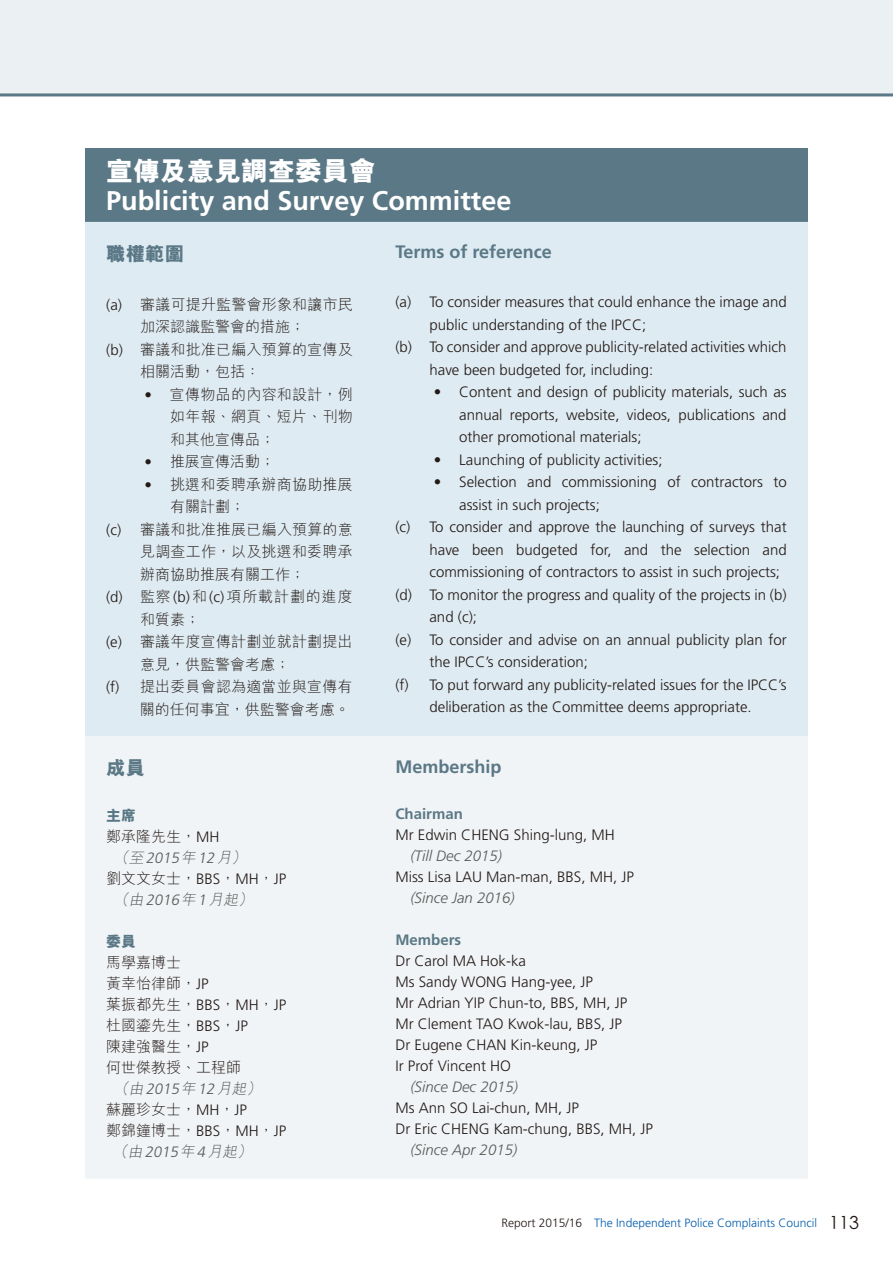
<style>
.page{position:relative;width:893px;height:1263px;background:#fff}
.page>*{position:absolute;margin:0;border:0;box-sizing:border-box;transform-origin:0 0}
.t1{font:700 27px "Frutiger LT Std";color:#fff}
.t2{font:800 27px "M Hei HK";color:#fff}
.t3{font:800 19.5px "M Hei HK";color:#5b7886}
.t4{font:700 18px "Frutiger LT Std";color:#5b7886}
.t5{font:300 15px/21px "Frutiger LT Std";color:#231916}
.t6{font:300 15px/22.5px "M Hei HK";letter-spacing:.015em;color:#231916}
.t7{font:italic 300 15px "Frutiger LT Std";color:#595857}
.t8{font:italic 300 15px "M Hei HK";color:#595857}
.t9{font:300 15px "M Hei HK";letter-spacing:.06em;color:#231916}
.t10{font:700 15px "Frutiger LT Std";color:#5b7886}
.t11{font:italic 300 15px "Frutiger LT Std";color:#595857}
.t12{font:800 15px "M Hei HK";color:#5b7886}
.t13{font:300 12px "Frutiger LT Std";color:#005dad}
.s1{font-family:"Frutiger LT Std"}
.s2{font-weight:800;color:#5b7886}
.s3{font-family:"M Hei HK"}
.s4{font-style:italic;color:#595857}
.s5{font-family:"Frutiger LT Std";font-style:italic;color:#595857}
.s6{color:#231916}
.s7{font-family:"ST Heiti TC";font-size:18px;color:#231916}
</style>
<div class="page">
<div style="left:85px;top:149px;width:723px;height:73px;background:#5b7886"></div>
<div style="left:85px;top:222px;width:723px;height:514px;background:#deebf2"></div>
<div style="left:85px;top:736px;width:723px;height:443px;background:#f0f4f6"></div>
<div style="left:0;top:0;width:893px;height:95px;background:#ebf0f3"></div>
<hr style="left:0;top:93px;width:893px;height:3px;background:#5b7886">
<h1 class="t2" style="left:106px;top:158px;width:271px">宣傳及意見調查委員會</h1>
<h1 class="t1" style="left:106px;top:185px;width:407px">Publicity and Survey Committee</h1>
<h2 class="t3" style="left:106px;top:244px;width:79px">職權範圍</h2>
<p class="t6" style="left:106px;top:293px;width:248px"><span class="s1">(a)</span> 審議可提升監警會形象和讓市民</p>
<p class="t6" style="left:140px;top:315px;width:166px">加深認識監警會的措施；</p>
<p class="t6" style="left:106px;top:338px;width:248px"><span class="s1">(b)</span> 審議和批准已編入預算的宣傳及</p>
<p class="t6" style="left:140px;top:360px;width:121px">相關活動，包括：</p>
<p class="t6" style="left:170px;top:383px;width:184px;text-align:justify;text-indent:-26px"><span class="s1">•</span> 宣傳物品的內容和設計，例如年報、網頁、短片、刊物和其他宣傳品；</p>
<p class="t6" style="left:145px;top:450px;width:132px"><span class="s1">•</span> 推展宣傳活動；</p>
<p class="t6" style="left:145px;top:473px;width:210px"><span class="s1">•</span> 挑選和委聘承辦商協助推展</p>
<p class="t6" style="left:170px;top:495px;width:76px">有關計劃；</p>
<p class="t6" style="left:106px;top:518px;width:248px"><span class="s1">(c)</span> 審議和批准推展已編入預算的意</p>
<p class="t6" style="left:140px;top:540px;width:214px">見調查工作，以及挑選和委聘承</p>
<p class="t6" style="left:140px;top:563px;width:166px">辦商協助推展有關工作；</p>
<p class="t9" style="left:106px;top:589px;width:248px"><span class="s1">(d)</span> 監察<span class="s1">(b)</span>和<span class="s1">(c)</span>項所載計劃的進度</p>
<p class="t6" style="left:140px;top:608px;width:62px">和質素；</p>
<p class="t6" style="left:106px;top:630px;width:248px"><span class="s1">(e)</span> 審議年度宣傳計劃並就計劃提出</p>
<p class="t6" style="left:140px;top:653px;width:151px">意見，供監警會考慮；</p>
<p class="t6" style="left:106px;top:675px;width:248px"><span class="s1">(f)</span> 提出委員會認為適當並與宣傳有</p>
<p class="t6" style="left:140px;top:698px;width:211px">關的任何事宜，供監警會考慮。</p>
<p class="t4" style="left:395px;top:241px;width:158px">Terms of reference</p>
<p class="t5" style="left:395px;top:292px;width:393px">(a) To consider measures that could enhance the image and</p>
<p class="t5" style="left:429px;top:314px;width:218px">public understanding of the IPCC;</p>
<p class="t5" style="left:395px;top:337px;width:393px">(b) To consider and approve publicity-related activities which</p>
<p class="t5" style="left:429px;top:359px;width:225px">have been budgeted for, including:</p>
<p class="t5" style="left:459px;top:381px;width:329px;line-height:22.5px;text-align:justify;text-indent:-26px">• Content and design of publicity materials, such as annual reports, website, videos, publications and other promotional materials;</p>
<p class="t5" style="left:434px;top:449px;width:230px">• Launching of publicity activities;</p>
<p class="t5" style="left:434px;top:472px;width:354px">• Selection and commissioning of contractors to</p>
<p class="t5" style="left:459px;top:494px;width:142px">assist in such projects;</p>
<p class="t5" style="left:395px;top:517px;width:393px">(c) To consider and approve the launching of surveys that</p>
<p class="t5" style="left:429px;top:539px;width:359px">have been budgeted for, and the selection and</p>
<p class="t5" style="left:429px;top:562px;width:352px">commissioning of contractors to assist in such projects;</p>
<p class="t5" style="left:395px;top:584px;width:393px">(d) To monitor the progress and quality of the projects in (b)</p>
<p class="t5" style="left:429px;top:607px;width:49px">and (c);</p>
<p class="t5" style="left:395px;top:629px;width:393px">(e) To consider and advise on an annual publicity plan for</p>
<p class="t5" style="left:429px;top:652px;width:160px">the IPCC’s consideration;</p>
<p class="t5" style="left:395px;top:674px;width:393px">(f) To put forward any publicity-related issues for the IPCC’s</p>
<p class="t5" style="left:429px;top:697px;width:324px">deliberation as the Committee deems appropriate.</p>
<h2 class="t3" style="left:106px;top:758px;width:40px">成員</h2>
<p class="t6" style="left:106px;top:805px;width:115px;line-height:21px"><span class="s2">主席<br></span>鄭承隆先生，<span class="s1">MH</span></p>
<p class="t11" style="left:114px;top:850px;width:137px"><span class="s3">（至</span>2015<span class="s3">年</span>12<span class="s3">月）</span></p>
<p class="t6" style="left:114px;top:868px;width:174px;line-height:21px;text-indent:-8px">劉文文女士，<span class="s1">BBS</span>，<span class="s1">MH</span>，<span class="s1">JP</span><span class="s4">（由</span><span class="s5">2016</span><span class="s4">年</span><span class="s5">1</span><span class="s4">月起）</span></p>
<p class="t12" style="left:106px;top:934px;width:31px">委員</p>
<p class="t6" style="left:106px;top:951px;width:76px">馬學嘉博士</p>
<p class="t6" style="left:106px;top:972px;width:104px">黃幸怡律師，<span class="s1">JP</span></p>
<p class="t6" style="left:106px;top:993px;width:182px">葉振都先生，<span class="s1">BBS</span>，<span class="s1">MH</span>，<span class="s1">JP</span></p>
<p class="t6" style="left:106px;top:1014px;width:143px">杜國鎏先生，<span class="s1">BBS</span>，<span class="s1">JP</span></p>
<p class="t6" style="left:106px;top:1035px;width:104px">陳建強醫生，<span class="s1">JP</span></p>
<p class="t6" style="left:106px;top:1056px;width:136px">何世傑教授、工程師</p>
<p class="t8" style="left:114px;top:1081px;width:152px">（由<span class="s1">2015</span>年<span class="s1">12</span>月起）</p>
<p class="t6" style="left:106px;top:1098px;width:142px">蘇麗珍女士，<span class="s1">MH</span>，<span class="s1">JP</span></p>
<p class="t6" style="left:106px;top:1119px;width:182px">鄭錦鐘博士，<span class="s1">BBS</span>，<span class="s1">MH</span>，<span class="s1">JP</span></p>
<p class="t8" style="left:113px;top:1144px;width:143px">（由<span class="s1">2015</span>年<span class="s1">4</span>月起）</p>
<p class="t4" style="left:395px;top:756px;width:108px">Membership</p>
<p class="t10" style="left:395px;top:805px;width:69px">Chairman</p>
<p class="t5" style="left:395px;top:824px;width:221px">Mr Edwin CHENG Shing-lung, MH</p>
<p class="t7" style="left:410px;top:847px;width:93px">(Till Dec 2015)</p>
<p class="t5" style="left:395px;top:866px;width:240px">Miss Lisa LAU Man-man, BBS, MH, JP</p>
<p class="t7" style="left:410px;top:889px;width:106px">(Since Jan 2016)</p>
<p class="t10" style="left:395px;top:931px;width:67px">Members</p>
<p class="t5" style="left:395px;top:950px;width:233px">Dr Carol MA Hok-ka<br>Ms Sandy WONG Hang-yee, JP<br>Mr Adrian YIP Chun-to, BBS, MH, JP<br>Mr Clement TAO Kwok-lau, BBS, JP<br>Dr Eugene CHAN Kin-keung, JP<br>Ir Prof Vincent HO</p>
<p class="t7" style="left:410px;top:1078px;width:109px">(Since Dec 2015)</p>
<p class="t5" style="left:395px;top:1097px;width:259px">Ms Ann SO Lai-chun, MH, JP<br>Dr Eric CHENG Kam-chung, BBS, MH, JP</p>
<p class="t7" style="left:410px;top:1141px;width:108px">(Since Apr 2015)</p>
<p class="t13" style="left:502px;top:1215px;width:359px"><span class="s6">Report 2015/16</span> The Independent Police Complaints Council <span class="s7">113</span></p>
</div>
